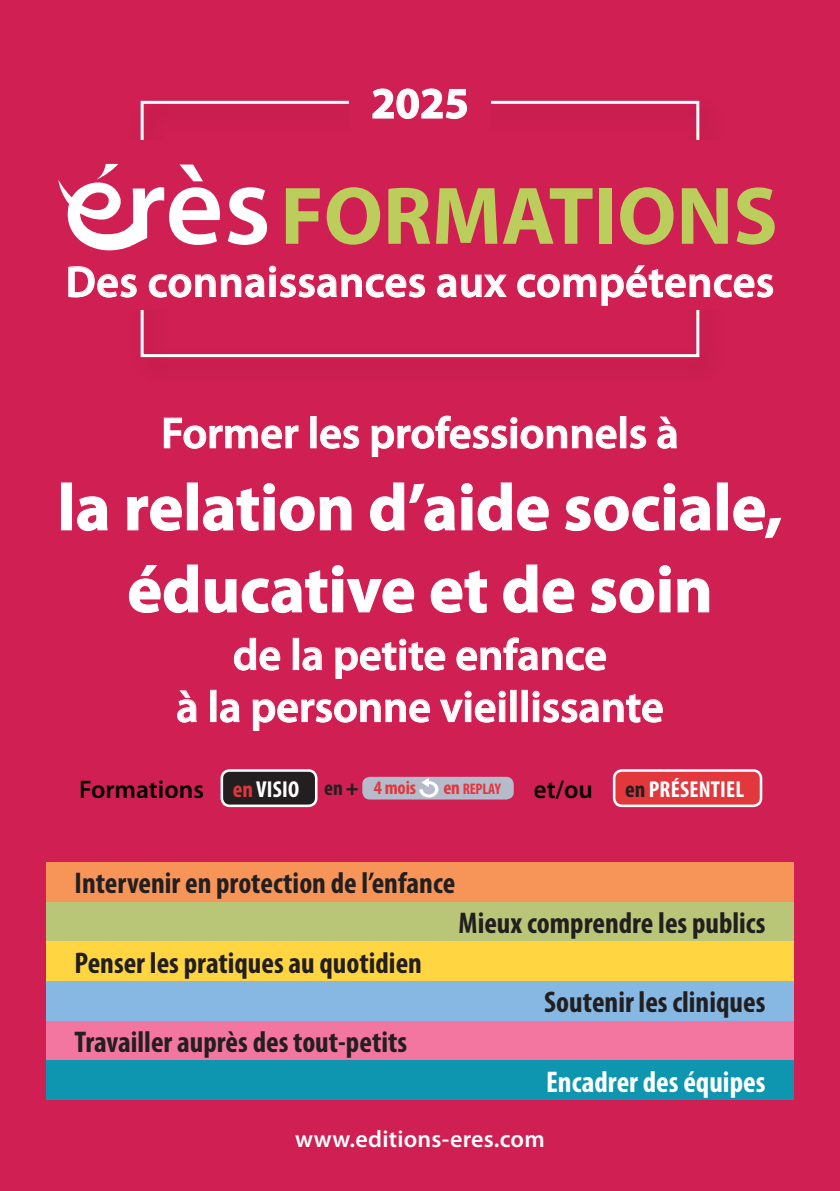
<style>
.page{position:relative;width:840px;height:1191px;background:#fff}
.page>*{position:absolute;margin:0;border:0;box-sizing:border-box;transform-origin:0 0}
.t1{font:700 66px/82px "Myriad Pro";color:#fff;text-align:center}
.t2{font:600 44px/52px "Myriad Pro";color:#fff;text-align:center}
.t3{font:700 44px "Myriad Pro";color:#fff}
.t4{font:700 condensed 30px "Myriad Pro";color:#231f20}
.t5{font:700 condensed 30px "Myriad Pro";color:#fff}
.t6{font:600 25.4px "Myriad Pro";color:#010000}
.t7{font:600 24px "Myriad Pro";letter-spacing:.01em;color:#fff}
.t8{font:700 condensed 23.2px "Myriad Pro";letter-spacing:.01em;color:#fff}
.t9{font:15.4px "Myriad Pro Bold Cond SC800";letter-spacing:-.015em;color:#e1373d}
.s1{font-weight:700;font-stretch:condensed;font-size:23.2px;color:#e1373d}
.s2{font-weight:700;font-stretch:condensed;font-size:23.2px;color:#fff}
.s3{font-weight:700;font-stretch:condensed;font-size:21.4px;color:#231f20}
.s4{font-weight:900;font-size:21.4px;color:#231f20}
.s5{font-weight:700;font-stretch:condensed;font-size:19.2px;color:#e1373d}
.s6{font-family:"Myriad Pro";font-weight:700;font-stretch:condensed;font-size:19.2px}
.s7{color:#231f20}
</style>
<div class="page">
<div style="left:0;top:0;width:839px;height:1191px;background:#d01f53"></div>
<svg style="left:163px;top:417px;width:136px;height:32px"></svg>
<div style="left:310px;top:416px;width:6px;height:32px;border:1px solid #fff"></div>
<svg style="left:320px;top:425px;width:39px;height:24px"></svg>
<svg style="left:371px;top:415px;width:245px;height:42px"></svg>
<div style="left:620px;top:416px;width:5px;height:32px;border:1px solid #fff"></div>
<svg style="left:630px;top:425px;width:16px;height:24px"></svg>
<svg style="left:657px;top:416px;width:20px;height:33px"></svg>
<div style="left:61px;top:483px;width:10px;height:47px;border:1px solid #fff"></div>
<svg style="left:77px;top:496px;width:31px;height:35px"></svg>
<svg style="left:127px;top:496px;width:55px;height:35px"></svg>
<div style="left:187px;top:483px;width:10px;height:47px;border:1px solid #fff"></div>
<svg style="left:202px;top:483px;width:150px;height:48px"></svg>
<svg style="left:370px;top:482px;width:179px;height:49px"></svg>
<svg style="left:565px;top:483px;width:145px;height:48px"></svg>
<div style="left:717px;top:483px;width:10px;height:47px;border:1px solid #fff"></div>
<svg style="left:733px;top:496px;width:48px;height:43px"></svg>
<svg style="left:128px;top:564px;width:286px;height:49px"></svg>
<svg style="left:430px;top:570px;width:57px;height:43px"></svg>
<svg style="left:503px;top:564px;width:71px;height:49px"></svg>
<svg style="left:590px;top:565px;width:119px;height:48px"></svg>
<svg style="left:234px;top:637px;width:46px;height:34px"></svg>
<div style="left:293px;top:638px;width:5px;height:31px;border:1px solid #fff"></div>
<svg style="left:302px;top:647px;width:20px;height:24px"></svg>
<svg style="left:335px;top:639px;width:110px;height:40px"></svg>
<svg style="left:456px;top:637px;width:150px;height:34px"></svg>
<svg style="left:177px;top:690px;width:20px;height:33px"></svg>
<div style="left:210px;top:690px;width:6px;height:31px;border:1px solid #fff"></div>
<svg style="left:220px;top:699px;width:20px;height:24px"></svg>
<svg style="left:252px;top:699px;width:178px;height:32px"></svg>
<svg style="left:440px;top:691px;width:65px;height:32px"></svg>
<div style="left:510px;top:690px;width:6px;height:31px;border:1px solid #fff"></div>
<div style="left:533px;top:700px;width:5px;height:21px;border:1px solid #fff"></div>
<div style="left:532px;top:691px;width:7px;height:6px;border:1px solid #fff;border-radius:50%"></div>
<svg style="left:542px;top:694px;width:121px;height:29px"></svg>
<img style="left:140px;top:100px;width:560px;height:258px">
<div style="left:140px;top:101px;width:559px;height:256px;border:3px solid #fff"></div>
<div style="left:349px;top:85px;width:141px;height:48px;background:#d01f53"></div>
<svg style="left:372px;top:88px;width:95px;height:32px"></svg>
<div style="left:0;top:140px;width:839px;height:169px;background:#d01f53"></div>
<svg style="left:68px;top:266px;width:69px;height:32px"></svg>
<svg style="left:148px;top:266px;width:277px;height:32px"></svg>
<svg style="left:437px;top:274px;width:69px;height:24px"></svg>
<svg style="left:517px;top:265px;width:256px;height:41px"></svg>
<svg style="left:286px;top:188px;width:33px;height:56px"></svg>
<svg style="left:326px;top:187px;width:54px;height:58px"></svg>
<svg style="left:388px;top:188px;width:42px;height:56px"></svg>
<svg style="left:436px;top:188px;width:156px;height:56px"></svg>
<div style="left:599px;top:188px;width:12px;height:56px;background:#bbce5c"></div>
<svg style="left:620px;top:187px;width:53px;height:58px"></svg>
<svg style="left:681px;top:188px;width:46px;height:56px"></svg>
<svg style="left:736px;top:187px;width:38px;height:58px"></svg>
<svg style="left:58px;top:164px;width:162px;height:86px"></svg>
<svg style="left:228px;top:187px;width:39px;height:58px"></svg>
<div style="left:613px;top:770px;width:147px;height:36px;background:#e1373d;border-radius:8px"></div>
<div style="left:612px;top:769px;width:149px;height:38px;border:3px solid #fff;border-radius:8px"></div>
<div style="left:222px;top:770px;width:94px;height:36px;background:#231f20;border-radius:8px"></div>
<div style="left:220px;top:769px;width:97px;height:38px;border:3px solid #fff;border-radius:8px"></div>
<div style="left:362px;top:777px;width:151px;height:22px;background:#b5bbca;border-radius:8px"></div>
<svg style="left:419px;top:778px;width:19px;height:19px"></svg>
<div style="left:46px;top:862px;width:747px;height:39px;background:#f79558"></div>
<div style="left:46px;top:901px;width:747px;height:40px;background:#b9c678"></div>
<div style="left:46px;top:941px;width:747px;height:40px;background:#ffd542"></div>
<div style="left:46px;top:1020px;width:747px;height:40px;background:#f2769f"></div>
<div style="left:46px;top:981px;width:747px;height:39px;background:#86b8e3"></div>
<div style="left:46px;top:1060px;width:747px;height:40px;background:#0e95b0"></div>
<h2 class="t3" style="left:371px;top:75px;width:99px">2025</h2>
<h2 class="t2" style="left:66px;top:255px;width:709px">Des connaissances aux compétences</h2>
<h2 class="t2" style="left:161px;top:406px;width:518px">Former les professionnels à</h2>
<h1 class="t1" style="left:57px;top:464px;width:726px">la relation d’aide sociale, éducative et de soin</h1>
<h2 class="t2" style="left:176px;top:627px;width:488px">de la petite enfance<br>à la personne vieillissante</h2>
<p class="t6" style="left:79px;top:773px;width:338px">Formations <span class="s1">en</span> <span class="s2">VISIO</span> <span class="s3">en</span> <span class="s4">+</span> <span class="s5">4 mois</span></p>
<p class="t9" style="left:443px;top:779px;width:59px"><span class="s6">en</span> REPLAY</p>
<p class="t6" style="left:533px;top:773px;width:61px">et/ou</p>
<p class="t8" style="left:625px;top:774px;width:120px"><span class="s7">en</span> PRÉSENTIEL</p>
<p class="t4" style="left:74px;top:864px;width:382px">Intervenir en protection de l’enfance</p>
<p class="t4" style="left:74px;top:943px;width:349px">Penser les pratiques au quotidien</p>
<p class="t4" style="left:74px;top:1023px;width:334px">Travailler auprès des tout-petits</p>
<p class="t4" style="left:458px;top:904px;width:308px">Mieux comprendre les publics</p>
<p class="t4" style="left:544px;top:983px;width:222px">Soutenir les cliniques</p>
<p class="t5" style="left:546px;top:1063px;width:221px">Encadrer des équipes</p>
<p class="t7" style="left:295px;top:1123px;width:251px">www.editions-eres.com</p>
</div>
